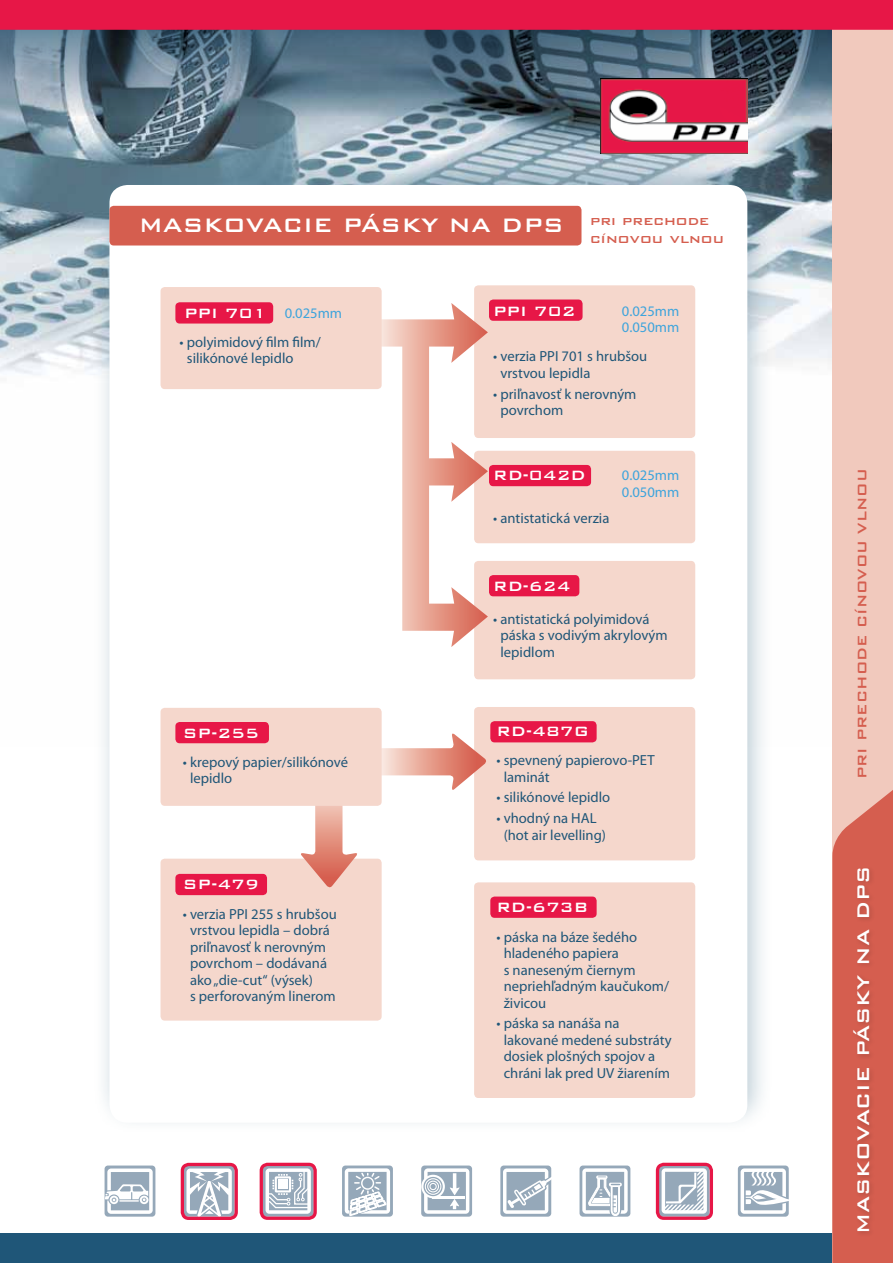
<style>
.page{position:relative;width:893px;height:1263px;background:#fff}
.page>*{position:absolute;margin:0;border:0;box-sizing:border-box;transform-origin:0 0}
.t1{font:25.95px "Bank Gothic AT Medium";color:#fff}
.t2{font:22.5px "Bank Gothic AT Medium";color:#fff}
.t3{font:500 18px "Bank Gothic BT";color:#fff}
.t4{font:16.5px/18px "Bank Gothic AT Medium";color:#d55e4f}
.t5{font:14.7px/16.5px "Myriad Pro";color:#1f5678}
.t6{font:14.7px/16.5px "Myriad Pro";color:#3ea4dc}
.s1{font-family:"Bank Gothic BT";font-weight:500;font-size:18px;color:#fff}
</style>
<div class="page">
<img style="left:0;top:117px;width:832px;height:258px">
<svg style="left:0;top:30px;width:832px;height:87px;background:#546c7c"></svg>
<div style="left:0;top:1233px;width:832px;height:30px;background:#1f5678"></div>
<img style="left:600px;top:79px;width:147px;height:73px">
<div style="left:105px;top:1165px;width:50px;height:51px;background:#95a8b9;border-radius:3px"></div>
<div style="left:184px;top:1165px;width:51px;height:51px;background:#95a8b9;border-radius:3px"></div>
<svg style="left:263px;top:1165px;width:51px;height:51px"></svg>
<div style="left:342px;top:1165px;width:51px;height:51px;background:#95a8b9;border-radius:3px"></div>
<div style="left:421px;top:1165px;width:51px;height:51px;background:#95a8b9;border-radius:3px"></div>
<div style="left:500px;top:1165px;width:51px;height:51px;background:#95a8b9;border-radius:3px"></div>
<div style="left:579px;top:1165px;width:51px;height:51px;background:#95a8b9;border-radius:3px"></div>
<div style="left:659px;top:1165px;width:51px;height:51px;background:#95a8b9;border-radius:3px"></div>
<svg style="left:738px;top:1165px;width:51px;height:51px"></svg>
<svg style="left:741px;top:1168px;width:48px;height:46px"></svg>
<svg style="left:662px;top:1168px;width:45px;height:46px"></svg>
<svg style="left:582px;top:1168px;width:46px;height:48px"></svg>
<svg style="left:503px;top:1168px;width:49px;height:46px"></svg>
<div style="left:421px;top:1175px;width:24px;height:23px;border:2px solid #fff;border-radius:50%"></div>
<svg style="left:424px;top:1168px;width:45px;height:46px"></svg>
<div style="left:429px;top:1183px;width:8px;height:7px;border:1px solid #fff;border-radius:50%"></div>
<svg style="left:345px;top:1168px;width:45px;height:48px"></svg>
<svg style="left:266px;top:1168px;width:45px;height:46px"></svg>
<svg style="left:186px;top:1168px;width:46px;height:48px"></svg>
<svg style="left:105px;top:1168px;width:48px;height:46px"></svg>
<div style="left:91px;top:152px;width:681px;height:980px;background:#578197;opacity:.4"></div>
<div style="left:109px;top:185px;width:638px;height:938px;background:#fff;border-radius:18px"></div>
<div style="left:832px;top:0;width:61px;height:1263px;background:#f1c9bd"></div>
<svg style="left:832px;top:790px;width:61px;height:473px;background:#d8695a"></svg>
<div style="left:474px;top:285px;width:221px;height:153px;background:#f5d7cc;border-radius:4px"></div>
<div style="left:489px;top:299px;width:94px;height:22px;background:#e71747;border-radius:4px"></div>
<div style="left:474px;top:451px;width:221px;height:92px;background:#f5d7cc;border-radius:4px"></div>
<div style="left:474px;top:561px;width:221px;height:118px;background:#f5d7cc;border-radius:4px"></div>
<div style="left:489px;top:465px;width:102px;height:21px;background:#e71747;border-radius:4px"></div>
<div style="left:489px;top:575px;width:90px;height:21px;background:#e71747;border-radius:4px"></div>
<div style="left:161px;top:859px;width:221px;height:161px;background:#f5d7cc;border-radius:4px"></div>
<div style="left:175px;top:874px;width:92px;height:21px;background:#e71747;border-radius:4px"></div>
<div style="left:474px;top:707px;width:221px;height:153px;background:#f5d7cc;border-radius:4px"></div>
<div style="left:474px;top:882px;width:221px;height:216px;background:#f5d7cc;border-radius:4px"></div>
<div style="left:490px;top:721px;width:107px;height:21px;background:#e71747;border-radius:4px"></div>
<div style="left:490px;top:896px;width:107px;height:22px;background:#e71747;border-radius:4px"></div>
<svg style="left:299px;top:733px;width:189px;height:156px"></svg>
<div style="left:161px;top:708px;width:221px;height:98px;background:#f5d7cc;border-radius:4px"></div>
<div style="left:175px;top:722px;width:94px;height:21px;background:#e71747;border-radius:4px"></div>
<div style="left:109px;top:206px;width:472px;height:39px;background:#d55e4f;border-radius:4px"></div>
<div style="left:181px;top:1163px;width:57px;height:57px;border:3px solid #e71747;border-radius:6px"></div>
<div style="left:260px;top:1163px;width:57px;height:57px;border:3px solid #e71747;border-radius:6px"></div>
<svg style="left:382px;top:303px;width:106px;height:344px"></svg>
<div style="left:161px;top:287px;width:221px;height:102px;background:#f5d7cc;border-radius:4px"></div>
<div style="left:175px;top:302px;width:98px;height:22px;background:#e71747;border-radius:4px"></div>
<div style="left:656px;top:1163px;width:57px;height:57px;border:3px solid #e71747;border-radius:6px"></div>
<div style="left:850px;top:866px;width:25px;height:371px;background:#d05c4d"></div>
<div style="left:0;top:0;width:893px;height:30px;background:#e71747"></div>
<h1 class="t1" style="left:139px;top:212px;width:426px">MASKOVACIE PÁSKY NA DPS</h1>
<p class="t4" style="left:590px;top:212px;width:136px">pri prechode cínovou vlnou</p>
<p class="t6" style="left:184px;top:304px;width:159px"><span class="s1">PPI 701</span> 0.025mm</p>
<p class="t5" style="left:187px;top:334px;width:135px;text-indent:-7px">• polyimidový film film/ silikónové lepidlo</p>
<p class="t3" style="left:183px;top:723px;width:78px">SP-255</p>
<p class="t5" style="left:190px;top:753px;width:159px;text-indent:-7px">• krepový papier/silikónové lepidlo</p>
<p class="t3" style="left:183px;top:875px;width:78px">SP-479</p>
<p class="t5" style="left:190px;top:905px;width:148px;text-indent:-7px">• verzia PPI 255 s hrubšou vrstvou lepidla – dobrá priľnavosť k nerovným povrchom – dodávaná ako „die-cut“ (výsek)<br>s perforovaným linerom</p>
<p class="t3" style="left:493px;top:301px;width:84px">PPI 702</p>
<p class="t6" style="left:622px;top:302px;width:59px">0.025mm<br>0.050mm</p>
<p class="t5" style="left:500px;top:348px;width:148px;text-indent:-7px">• verzia PPI 701 s hrubšou vrstvou lepidla</p>
<p class="t5" style="left:500px;top:385px;width:137px;text-indent:-7px">• priľnavosť k nerovným povrchom</p>
<p class="t3" style="left:493px;top:466px;width:94px">RD-042D</p>
<p class="t6" style="left:622px;top:467px;width:59px">0.025mm<br>0.050mm</p>
<p class="t5" style="left:493px;top:509px;width:118px">• antistatická verzia</p>
<p class="t3" style="left:493px;top:576px;width:79px">RD-624</p>
<p class="t5" style="left:500px;top:610px;width:169px;text-indent:-7px">• antistatická polyimidová páska s vodivým akrylovým lepidlom</p>
<p class="t3" style="left:496px;top:721px;width:94px">RD-487G</p>
<p class="t5" style="left:504px;top:752px;width:152px;text-indent:-7px">• spevnený papierovo-PET laminát</p>
<p class="t5" style="left:496px;top:789px;width:115px">• silikónové lepidlo</p>
<p class="t5" style="left:504px;top:810px;width:104px;text-indent:-7px">• vhodný na HAL (hot air levelling)</p>
<p class="t3" style="left:496px;top:898px;width:93px">RD-673B</p>
<p class="t5" style="left:504px;top:928px;width:167px;text-indent:-7px">• páska na báze šedého hladeného papiera<br>s naneseným čiernym nepriehľadným kaučukom/ živicou</p>
<p class="t5" style="left:504px;top:1015px;width:169px;text-indent:-7px">• páska sa nanáša na lakované medené substráty dosiek plošných spojov a chráni lak pred UV žiarením</p>
<p class="t4" style="left:853px;top:779px;width:310px;rotate:-90deg">priprechodecínovouvlnou</p>
<h2 class="t2" style="left:852px;top:1234px;width:369px;rotate:-90deg">MASKOVACIE PÁSKY NA DPS</h2>
</div>
